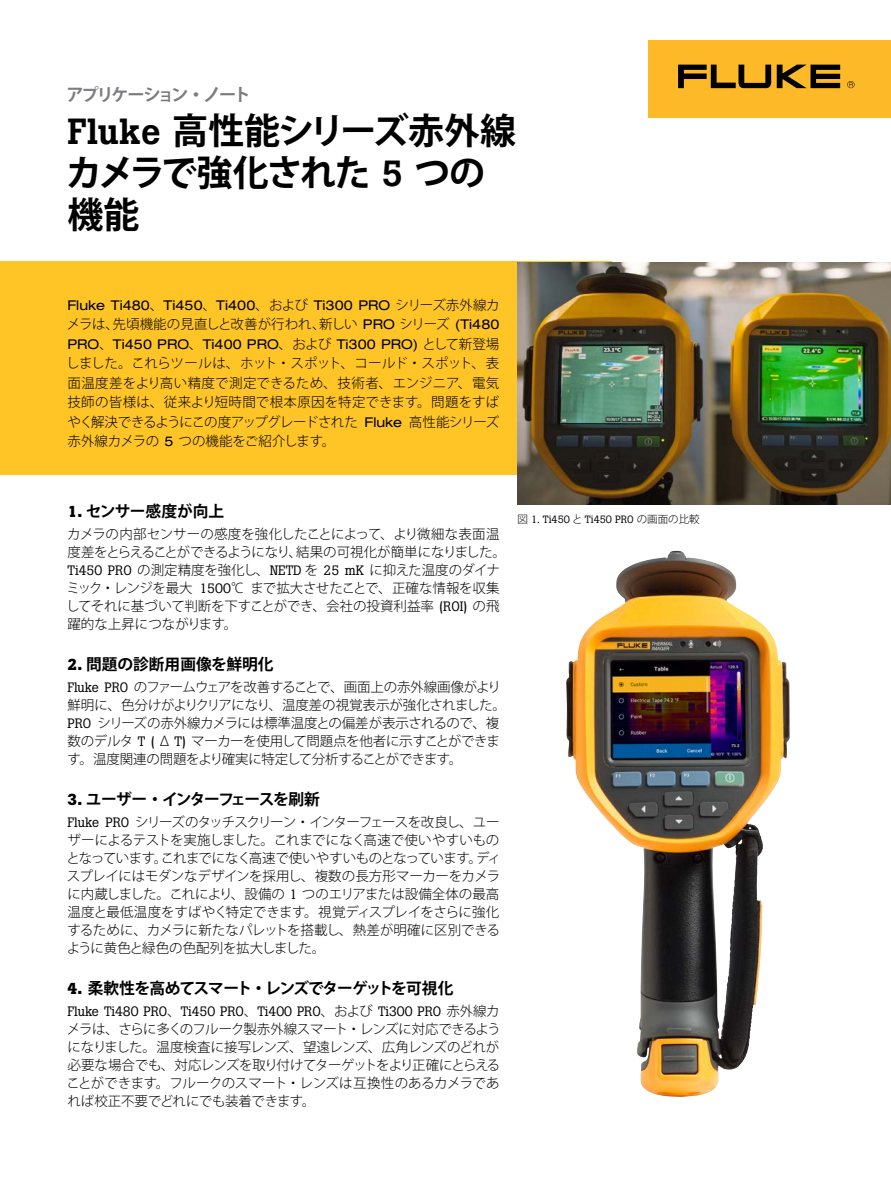
<style>
.page{position:relative;width:891px;height:1188px;background:#fff}
.page>*{position:absolute;margin:0;border:0;box-sizing:border-box;transform-origin:0 0}
.t1{font:700 36px/42px "Koz Go Pro";letter-spacing:-.04em;color:#000}
.t2{font:700 17.25px "Koz Go Pro";letter-spacing:-.13em;color:#7b7c7f}
.t3{font:700 15.75px "Koz Go Pro";letter-spacing:-.065em;color:#000}
.t4{font:700 15.75px "Koz Go Pro";letter-spacing:-.08em;color:#000}
.t5{font:700 15.75px "Koz Go Pro";color:#000}
.t6{font:700 15.75px "Koz Go Pro";letter-spacing:-.005em;color:#000}
.t7{font:300 13.5px/18px "Koz Go Pro";letter-spacing:-.03em;color:#000}
.t8{font:expanded 13.5px "Helvetica Neue LT Pro";letter-spacing:.005em;color:#000}
.t9{font:13.5px "Boton Pro";letter-spacing:-.005em;color:#000}
.t10{font:300 13.5px "Koz Go Pro";letter-spacing:-.005em;color:#000}
.t11{font:10.5px "Boton Pro";color:#000}
.s1{font-family:"Boton Pro";font-weight:500}
.s2{font-family:"Koz Go Pro";font-weight:300;font-stretch:normal}
.s3{font-family:"Helvetica Neue LT Pro";font-weight:400;font-stretch:expanded}
.s4{font-family:"Boton Pro"}
.s5{font-family:"Boton Pro";font-weight:400}
.s6{font-family:"Koz Go Pro";font-weight:300}
</style>
<div class="page">
<div style="left:0;top:261px;width:612px;height:214px;background:#ffc425"></div>
<img style="left:518px;top:262px;width:373px;height:242px">
<img style="left:566px;top:551px;width:184px;height:546px">
<div style="left:648px;top:40px;width:243px;height:78px;background:#fdb927"></div>
<svg style="left:777px;top:65px;width:63px;height:23px"></svg>
<svg style="left:678px;top:65px;width:93px;height:23px"></svg>
<svg style="left:847px;top:81px;width:8px;height:7px"></svg>
<p class="t2" style="left:66px;top:83px;width:186px">アプリケーション・ノート</p>
<h1 class="t1" style="left:66px;top:112px;width:452px"><span class="s1">Fluke</span> 高性能シリーズ赤外線カメラで強化された <span class="s1">5</span> つの機能</h1>
<p class="t8" style="left:68px;top:297px;width:434px">Fluke Ti480<span class="s2">、</span>Ti450<span class="s2">、</span>Ti400<span class="s2">、および</span> Ti300 PRO <span class="s2">シリーズ赤外線カ</span></p>
<p class="t10" style="left:67px;top:316px;width:434px">メラは、先頃機能の見直しと改善が行われ、新しい <span class="s3">PRO</span> シリーズ <span class="s3">(Ti480</span></p>
<p class="t8" style="left:67px;top:336px;width:433px">PRO<span class="s2">、</span>Ti450 PRO<span class="s2">、</span>Ti400 PRO<span class="s2">、および</span> Ti300 PRO) <span class="s2">として新登場</span></p>
<p class="t7" style="left:66px;top:354px;width:435px;line-height:19.5px;text-align:justify">しました。これらツールは、ホット・スポット、コールド・スポット、表面温度差をより高い精度で測定できるため、技術者、エンジニア、電気技師の皆様は、従来より短時間で根本原因を特定できます。問題をすばやく解決できるようにこの度アップグレードされた <span class="s3">Fluke</span> 高性能シリーズ赤外線カメラの <span class="s3">5</span> つの機能をご紹介します。</p>
<p class="t6" style="left:68px;top:501px;width:158px"><span class="s4">1.</span> センサー感度が向上</p>
<p class="t7" style="left:66px;top:525px;width:441px">カメラの内部センサーの感度を強化したことによって、より微細な表面温度差をとらえることができるようになり、結果の可視化が簡単になりました。<span class="s5">Ti450 PRO</span> の測定精度を強化し、<span class="s5">NETD</span> を <span class="s5">25 mK</span> に抑えた温度のダイナミック・レンジを最大 <span class="s5">1500</span>℃ まで拡大させたことで、正確な情報を収集してそれに基づいて判断を下すことができ、会社の投資利益率 <span class="s5">(ROI)</span> の飛躍的な上昇につながります。</p>
<p class="t5" style="left:68px;top:654px;width:208px"><span class="s4">2.</span> 問題の診断用画像を鮮明化</p>
<p class="t7" style="left:67px;top:678px;width:440px"><span class="s5">Fluke PRO</span> のファームウェアを改善することで、画面上の赤外線画像がより鮮明に、色分けがよりクリアになり、温度差の視覚表示が強化されました。<span class="s5">PRO</span> シリーズの赤外線カメラには標準温度との偏差が表示されるので、複数のデルタ <span class="s5">T (</span> Δ <span class="s5">T)</span> マーカーを使用して問題点を他者に示すことができます。温度関連の問題をより確実に特定して分析することができます。</p>
<p class="t4" style="left:68px;top:789px;width:254px"><span class="s4">3.</span> ユーザー・インターフェースを刷新</p>
<p class="t7" style="left:66px;top:813px;width:436px"><span class="s5">Fluke PRO</span> シリーズのタッチスクリーン・インターフェースを改良し、ユーザーによるテストを実施しました。これまでになく高速で使いやすいものとなっています。これまでになく高速で使いやすいものとなっています。ディスプレイにはモダンなデザインを採用し、複数の長方形マーカーをカメラに内蔵しました。これにより、設備の <span class="s5">1</span> つのエリアまたは設備全体の最高温度と最低温度をすばやく特定できます。視覚ディスプレイをさらに強化するために、カメラに新たなパレットを搭載し、熱差が明確に区別できるように黄色と緑色の色配列を拡大しました。</p>
<p class="t3" style="left:68px;top:978px;width:387px"><span class="s4">4.</span> 柔軟性を高めてスマート・レンズでターゲットを可視化</p>
<p class="t9" style="left:68px;top:1003px;width:434px">Fluke Ti480 PRO<span class="s6">、</span>Ti450 PRO<span class="s6">、</span>Ti400 PRO<span class="s6">、および</span> Ti300 PRO <span class="s6">赤外線カ</span></p>
<p class="t7" style="left:67px;top:1020px;width:436px;text-align:justify">メラは、さらに多くのフルーク製赤外線スマート・レンズに対応できるようになりました。温度検査に接写レンズ、望遠レンズ、広角レンズのどれが必要な場合でも、対応レンズを取り付けてターゲットをより正確にとらえることができます。フルークのスマート・レンズは互換性のあるカメラであれば校正不要でどれにでも装着できます。</p>
<p class="t11" style="left:518px;top:513px;width:184px"><span class="s6">図</span> 1. Ti450 <span class="s6">と</span> Ti450 PRO <span class="s6">の画面の比較</span></p>
</div>
